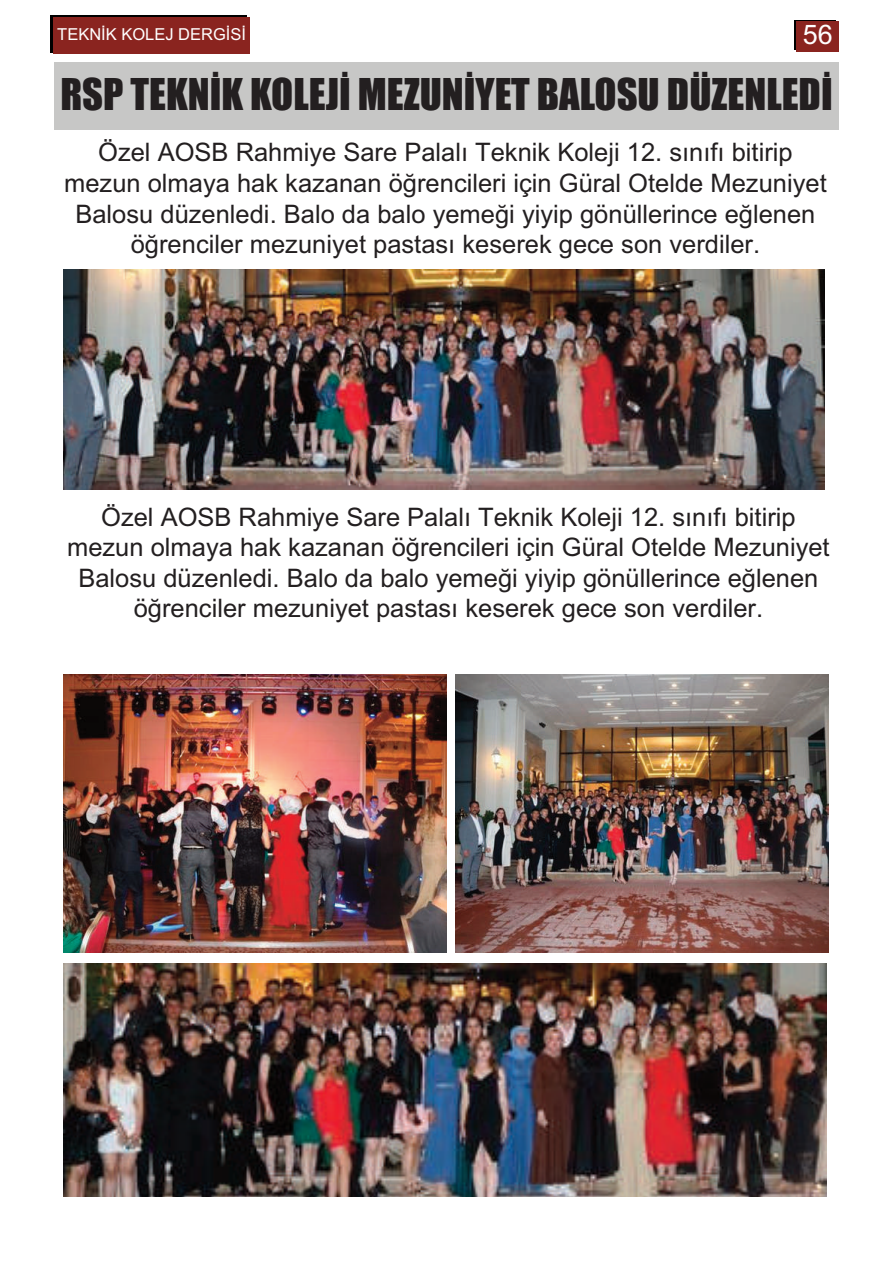
<style>
.page{position:relative;width:893px;height:1263px;background:#fff}
.page>*{position:absolute;margin:0;border:0;box-sizing:border-box;transform-origin:0 0}
.t1{font:40.5px "Impact";color:#231f20}
.t2{font:27px "Arial";color:#fff}
.t3{font:25.5px/30.6px "Arial";color:#231f20;text-align:center}
.t4{font:16.5px "Arial";color:#fff}
</style>
<div class="page">
<div style="left:54px;top:62px;width:785px;height:68px;background:#c7c7c6"></div>
<img style="left:64px;top:270px;width:761px;height:220px">
<img style="left:63px;top:674px;width:383px;height:278px">
<img style="left:456px;top:674px;width:372px;height:278px">
<img style="left:64px;top:964px;width:763px;height:233px">
<div style="left:51px;top:15px;width:196px;height:38px;background:linear-gradient(to right,#8a241f,#8a241f)"></div>
<div style="left:54px;top:18px;width:196px;height:36px;background:#8a241f"></div>
<div style="left:794px;top:20px;width:41px;height:30px;background:linear-gradient(to bottom,#8a241f,#8a241f)"></div>
<div style="left:797px;top:22px;width:42px;height:30px;background:#8a241f"></div>
<p class="t4" style="left:57px;top:25px;width:190px">TEKNİK KOLEJ DERGİSİ</p>
<p class="t2" style="left:803px;top:19px;width:32px">56</p>
<h1 class="t1" style="left:60px;top:72px;width:774px">RSP TEKNİK KOLEJİ MEZUNİYET BALOSU DÜZENLEDİ</h1>
<p class="t3" style="left:64px;top:137px;width:764px">Özel AOSB Rahmiye Sare Palalı Teknik Koleji 12. sınıfı bitirip mezun olmaya hak kazanan öğrencileri için Güral Otelde Mezuniyet Balosu düzenledi. Balo da balo yemeği yiyip gönüllerince eğlenen öğrenciler mezuniyet pastası keserek gece son verdiler.</p>
<p class="t3" style="left:67px;top:502px;width:764px">Özel AOSB Rahmiye Sare Palalı Teknik Koleji 12. sınıfı bitirip mezun olmaya hak kazanan öğrencileri için Güral Otelde Mezuniyet Balosu düzenledi. Balo da balo yemeği yiyip gönüllerince eğlenen öğrenciler mezuniyet pastası keserek gece son verdiler.</p>
</div>
